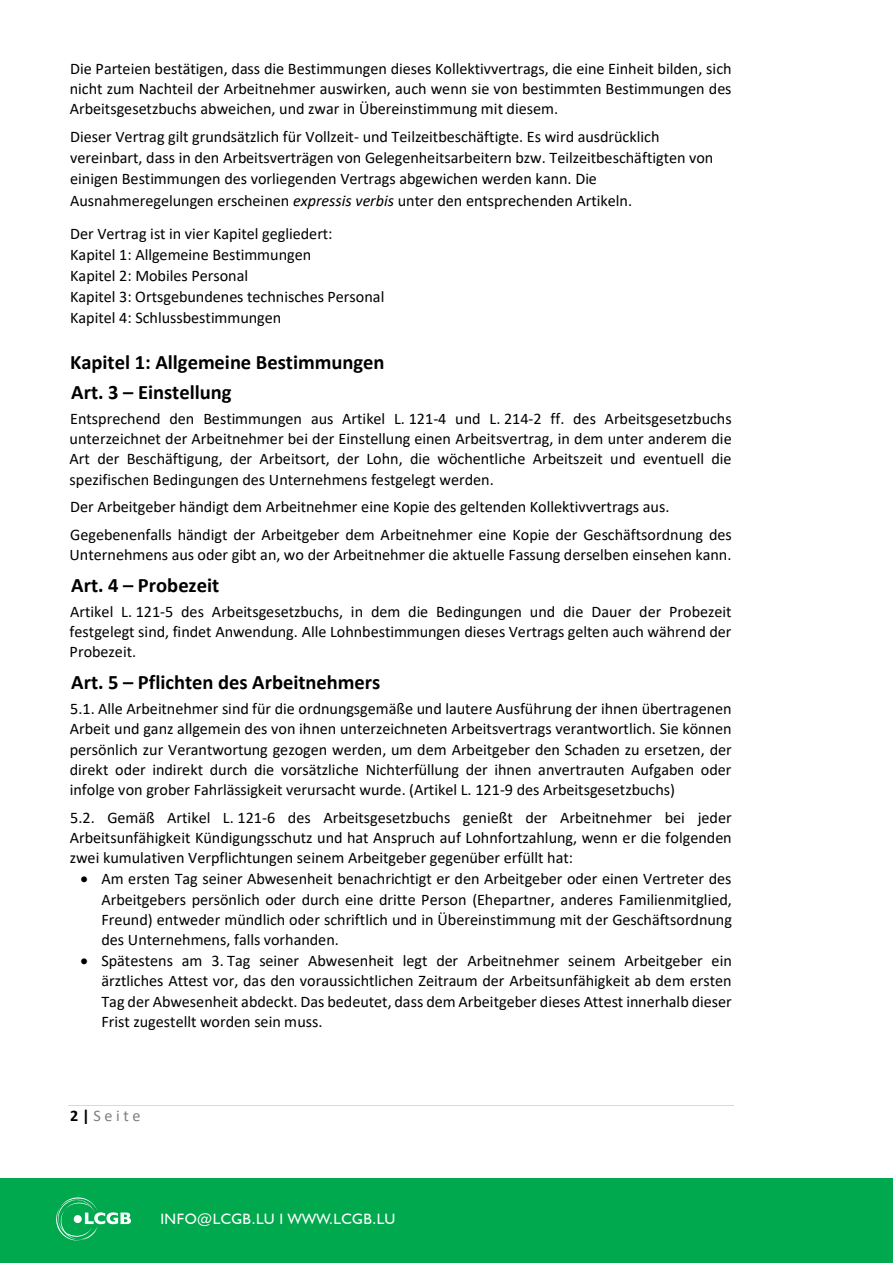
<style>
.page{position:relative;width:893px;height:1263px;background:#fff}
.page>*{position:absolute;margin:0;border:0;box-sizing:border-box;transform-origin:0 0}
.t1{font:700 20.55px/29.4px "Calibri";color:#000}
.t2{font:16.2px/20.2px "Calibri";color:#000;text-align:justify}
.t3{font:16.2px "Calibri";color:#7f7f7f}
.t4{font:15px "Humanist 521 BT";letter-spacing:.03em;color:#fff}
.s1{font-style:italic}
.s2{font-weight:700;color:#000}
</style>
<div class="page">
<div style="left:0;top:1178px;width:893px;height:85px;background:#00a94e"></div>
<svg style="left:56px;top:1197px;width:75px;height:44px"></svg>
<hr style="left:68px;top:1104px;width:665px;height:1px;background:#d9d9d9">
<p class="t2" style="left:70px;top:58px;width:663px">Die Parteien bestätigen, dass die Bestimmungen dieses Kollektivvertrags, die eine Einheit bilden, sich nicht zum Nachteil der Arbeitnehmer auswirken, auch wenn sie von bestimmten Bestimmungen des Arbeitsgesetzbuchs abweichen, und zwar in Übereinstimmung mit diesem.</p>
<p class="t2" style="left:70px;top:125px;width:645px;line-height:21.3px;text-align:left">Dieser Vertrag gilt grundsätzlich für Vollzeit- und Teilzeitbeschäftigte. Es wird ausdrücklich vereinbart, dass in den Arbeitsverträgen von Gelegenheitsarbeitern bzw. Teilzeitbeschäftigten von einigen Bestimmungen des vorliegenden Vertrags abgewichen werden kann. Die Ausnahmeregelungen erscheinen <span class="s1">expressis verbis</span> unter den entsprechenden Artikeln.</p>
<p class="t2" style="left:70px;top:222px;width:316px;line-height:21px;text-align:left">Der Vertrag ist in vier Kapitel gegliedert:<br>Kapitel 1: Allgemeine Bestimmungen<br>Kapitel 2: Mobiles Personal<br>Kapitel 3: Ortsgebundenes technisches Personal Kapitel 4: Schlussbestimmungen</p>
<p class="t1" style="left:70px;top:348px;width:316px">Kapitel 1: Allgemeine Bestimmungen<br>Art. 3 – Einstellung</p>
<p class="t2" style="left:70px;top:408px;width:664px">Entsprechend den Bestimmungen aus Artikel L. 121-4 und L. 214-2 ff. des Arbeitsgesetzbuchs unterzeichnet der Arbeitnehmer bei der Einstellung einen Arbeitsvertrag, in dem unter anderem die Art der Beschäftigung, der Arbeitsort, der Lohn, die wöchentliche Arbeitszeit und eventuell die spezifischen Bedingungen des Unternehmens festgelegt werden.</p>
<p class="t2" style="left:70px;top:492px;width:663px;line-height:27.6px">Der Arbeitgeber händigt dem Arbeitnehmer eine Kopie des geltenden Kollektivvertrags aus.<br>Gegebenenfalls händigt der Arbeitgeber dem Arbeitnehmer eine Kopie der Geschäftsordnung des</p>
<p class="t2" style="left:70px;top:544px;width:663px">Unternehmens aus oder gibt an, wo der Arbeitnehmer die aktuelle Fassung derselben einsehen kann.</p>
<p class="t1" style="left:71px;top:570px;width:150px">Art. 4 – Probezeit</p>
<p class="t2" style="left:70px;top:601px;width:663px">Artikel L. 121-5 des Arbeitsgesetzbuchs, in dem die Bedingungen und die Dauer der Probezeit festgelegt sind, findet Anwendung. Alle Lohnbestimmungen dieses Vertrags gelten auch während der Probezeit.</p>
<p class="t1" style="left:71px;top:667px;width:311px">Art. 5 – Pflichten des Arbeitnehmers</p>
<p class="t2" style="left:70px;top:698px;width:663px">5.1. Alle Arbeitnehmer sind für die ordnungsgemäße und lautere Ausführung der ihnen übertragenen Arbeit und ganz allgemein des von ihnen unterzeichneten Arbeitsvertrags verantwortlich. Sie können persönlich zur Verantwortung gezogen werden, um dem Arbeitgeber den Schaden zu ersetzen, der direkt oder indirekt durch die vorsätzliche Nichterfüllung der ihnen anvertrauten Aufgaben oder infolge von grober Fahrlässigkeit verursacht wurde. (Artikel L. 121-9 des Arbeitsgesetzbuchs)</p>
<p class="t2" style="left:70px;top:807px;width:663px">5.2. Gemäß Artikel L. 121-6 des Arbeitsgesetzbuchs genießt der Arbeitnehmer bei jeder Arbeitsunfähigkeit Kündigungsschutz und hat Anspruch auf Lohnfortzahlung, wenn er die folgenden zwei kumulativen Verpflichtungen seinem Arbeitgeber gegenüber erfüllt hat:</p>
<p class="t2" style="left:101px;top:868px;width:632px;text-indent:-21px">• Am ersten Tag seiner Abwesenheit benachrichtigt er den Arbeitgeber oder einen Vertreter des Arbeitgebers persönlich oder durch eine dritte Person (Ehepartner, anderes Familienmitglied, Freund) entweder mündlich oder schriftlich und in Übereinstimmung mit der Geschäftsordnung des Unternehmens, falls vorhanden.</p>
<p class="t2" style="left:101px;top:950px;width:632px;text-indent:-21px">• Spätestens am 3. Tag seiner Abwesenheit legt der Arbeitnehmer seinem Arbeitgeber ein ärztliches Attest vor, das den voraussichtlichen Zeitraum der Arbeitsunfähigkeit ab dem ersten Tag der Abwesenheit abdeckt. Das bedeutet, dass dem Arbeitgeber dieses Attest innerhalb dieser Frist zugestellt worden sein muss.</p>
<p class="t3" style="left:70px;top:1104px;width:72px"><span class="s2">2|</span> S e i t e</p>
<p class="t4" style="left:160px;top:1209px;width:236px">INFO@LCGB.LU I WWW.LCGB.LU</p>
</div>
